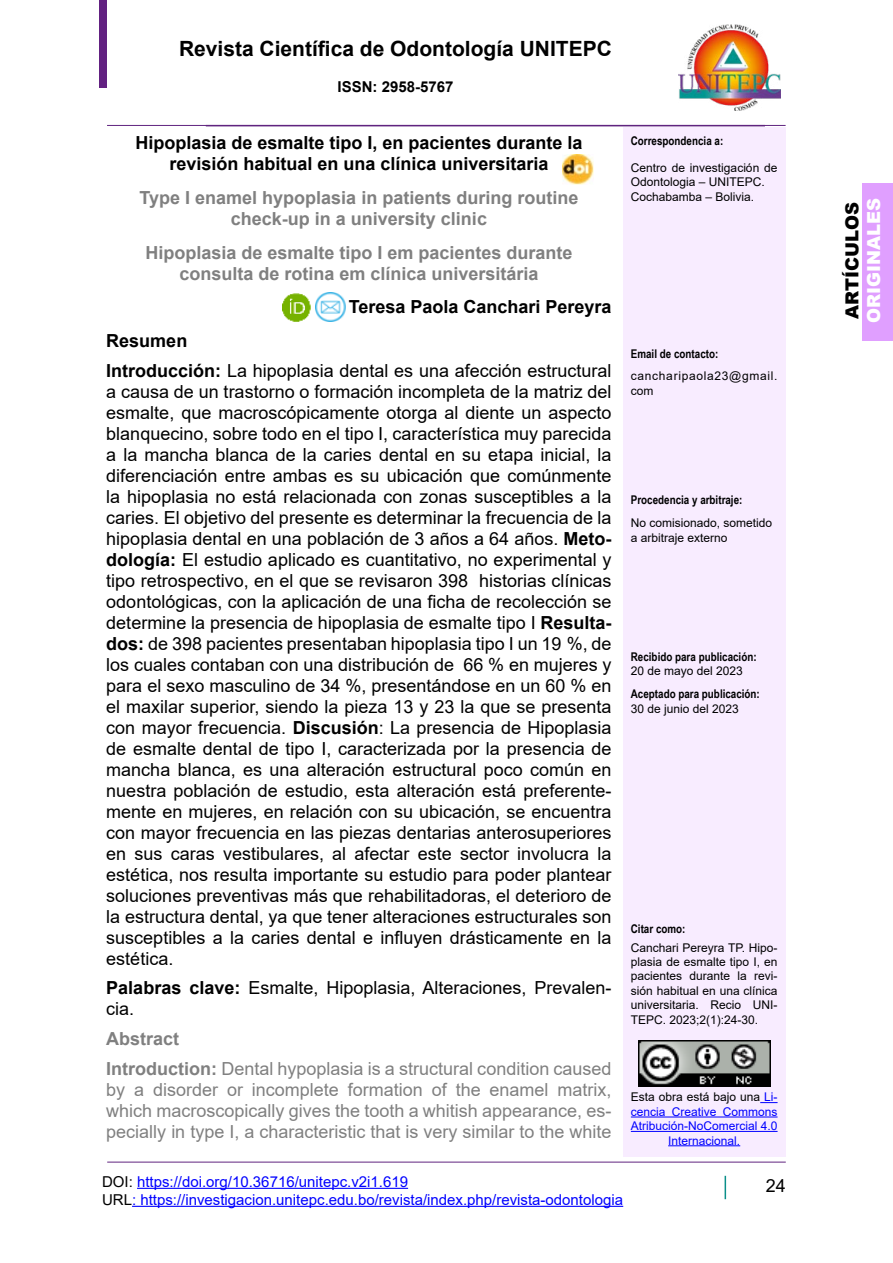
<style>
.page{position:relative;width:893px;height:1263px;background:#fff}
.page>*{position:absolute;margin:0;border:0;box-sizing:border-box;transform-origin:0 0}
.t1{font:700 21px "Arial";color:#000}
.t2{font:18px/21px "Arial";color:#000}
.t3{font:18px/21px "Arial";color:#808080}
.t4{font:700 18px/21px "Arial";color:#808080;text-align:center}
.t5{font:700 18px/21px "Arial";color:#000;text-align:center}
.t6{font:900 18px "Arial";color:#fff}
.t7{font:900 18px "Arial";color:#000}
.t8{font:15px/18px "Arial";color:#00f}
.t9{font:700 15px "Arial";color:#000}
.t10{font:12px/14.4px "Arial";color:#000}
.t11{font:700 12px "Arial Narrow";color:#000}
.t12{font:12px/14.4px "Arial";color:#00f;text-align:center}
.t13{font:12px/14.4px "Arial";letter-spacing:.055em;color:#000}
.s1{font-weight:700}
.s2{color:#000}
</style>
<div class="page">
<div style="left:863px;top:183px;width:30px;height:157px;background:#e09fff"></div>
<div style="left:100px;top:0;width:7px;height:88px;background:#622181"></div>
<img style="left:679px;top:25px;width:101px;height:86px">
<hr style="left:107px;top:125px;width:679px;height:1px;background:#60247f">
<hr style="left:107px;top:1162px;width:679px;height:1px;background:#60247f">
<hr style="left:137px;top:1188px;width:271px;height:1px;background:#00f">
<hr style="left:132px;top:1206px;width:491px;height:1px;background:#00f">
<svg style="left:725px;top:1176px;width:1px;height:23px"></svg>
<div style="left:623px;top:128px;width:163px;height:1029px;background:#f8ecff"></div>
<svg style="left:760px;top:1102px;width:18px;height:1px"></svg>
<hr style="left:631px;top:1116px;width:147px;height:1px;background:#00f">
<hr style="left:631px;top:1131px;width:147px;height:1px;background:#00f">
<hr style="left:668px;top:1145px;width:72px;height:1px;background:#00f">
<img style="left:638px;top:1040px;width:132px;height:47px">
<img style="left:563px;top:154px;width:30px;height:30px">
<img style="left:282px;top:293px;width:29px;height:29px">
<img style="left:316px;top:292px;width:30px;height:30px">
<p class="t1" style="left:179px;top:34px;width:434px">Revista Científica de Odontología UNITEPC</p>
<p class="t9" style="left:337px;top:76px;width:117px">ISSN: 2958-5767</p>
<p class="t5" style="left:135px;top:133px;width:449px">Hipoplasia de esmalte tipo I, en pacientes durante la revisión habitual en una clínica universitaria</p>
<p class="t4" style="left:140px;top:187px;width:440px">Type I enamel hypoplasia in patients during routine check-up in a university clinic</p>
<p class="t4" style="left:145px;top:242px;width:429px">Hipoplasia de esmalte tipo I em pacientes durante consulta de rotina em clínica universitária</p>
<p class="t5" style="left:349px;top:297px;width:264px">Teresa Paola Canchari Pereyra</p>
<p class="t2" style="left:106px;top:326px;width:507px;line-height:29.5px"><span class="s1">Resumen<br>Introducción:</span> La hipoplasia dental es una afección estructural</p>
<p class="t2" style="left:106px;top:381px;width:507px;text-align:justify">a causa de un trastorno o formación incompleta de la matriz del esmalte, que macroscópicamente otorga al diente un aspecto blanquecino, sobre todo en el tipo I, característica muy parecida a la mancha blanca de la caries dental en su etapa inicial, la diferenciación entre ambas es su ubicación que comúnmente la hipoplasia no está relacionada con zonas susceptibles a la caries. El objetivo del presente es determinar la frecuencia de la hipoplasia dental en una población de 3 años a 64 años. <span class="s1">Meto&shy;dología:</span> El estudio aplicado es cuantitativo, no experimental y tipo retrospectivo, en el que se revisaron 398 historias clínicas odontológicas, con la aplicación de una ficha de recolección se determine la presencia de hipoplasia de esmalte tipo I <span class="s1">Resulta&shy;dos:</span> de 398 pacientes presentaban hipoplasia tipo I un 19 %, de los cuales contaban con una distribución de 66 % en mujeres y para el sexo masculino de 34 %, presentándose en un 60 % en el maxilar superior, siendo la pieza 13 y 23 la que se presenta con mayor frecuencia. <span class="s1">Discusión</span>: La presencia de Hipoplasia de esmalte dental de tipo I, caracterizada por la presencia de mancha blanca, es una alteración estructural poco común en nuestra población de estudio, esta alteración está preferente&shy;mente en mujeres, en relación con su ubicación, se encuentra con mayor frecuencia en las piezas dentarias anterosuperiores en sus caras vestibulares, al afectar este sector involucra la estética, nos resulta importante su estudio para poder plantear soluciones preventivas más que rehabilitadoras, el deterioro de la estructura dental, ya que tener alteraciones estructurales son susceptibles a la caries dental e influyen drásticamente en la estética.</p>
<p class="t2" style="left:106px;top:977px;width:507px"><span class="s1">Palabras clave:</span> Esmalte, Hipoplasia, Alteraciones, Prevalen&shy;cia.</p>
<p class="t3" style="left:106px;top:1024px;width:507px;line-height:29.5px"><span class="s1">Abstract<br>Introduction:</span> Dental hypoplasia is a structural condition caused</p>
<p class="t3" style="left:106px;top:1078px;width:507px;text-align:justify">by a disorder or incomplete formation of the enamel matrix, which macroscopically gives the tooth a whitish appearance, es&shy;pecially in type I, a characteristic that is very similar to the white</p>
<p class="t11" style="left:631px;top:131px;width:94px">Correspondencia a:</p>
<p class="t10" style="left:631px;top:160px;width:148px">Centro de investigación de<br>Odontologia – UNITEPC.<br>Cochabamba – Bolivia.</p>
<p class="t11" style="left:631px;top:344px;width:89px">Email de contacto:</p>
<p class="t13" style="left:631px;top:369px;width:148px">cancharipaola23@gmail. com</p>
<p class="t11" style="left:631px;top:491px;width:113px">Procedencia y arbitraje:</p>
<p class="t10" style="left:631px;top:516px;width:143px">No comisionado, sometido a arbitraje externo</p>
<p class="t11" style="left:631px;top:648px;width:127px">Recibido para publicación:</p>
<p class="t10" style="left:631px;top:664px;width:114px">20 de mayo del 2023</p>
<p class="t11" style="left:631px;top:685px;width:131px">Aceptado para publicación:</p>
<p class="t10" style="left:631px;top:701px;width:110px">30 de junio del 2023</p>
<p class="t11" style="left:631px;top:920px;width:56px">Citar como:</p>
<p class="t10" style="left:631px;top:940px;width:148px;text-align:justify">Canchari Pereyra TP. Hipo&shy;plasia de esmalte tipo I, en pacientes durante la revi&shy;sión habitual en una clínica universitaria. Recio UNI-TEPC. 2023;2(1):24-30.</p>
<p class="t12" style="left:631px;top:1090px;width:148px"><span class="s2">Esta obra está bajo una</span> Li&shy;cencia Creative Commons<br>Atribución-NoComercial 4.0<br>Internacional.</p>
<p class="t8" style="left:102px;top:1172px;width:523px"><span class="s2">DOI:</span> https://doi.org/10.36716/unitepc.v2i1.619<br><span class="s2">URL</span>: https://investigacion.unitepc.edu.bo/revista/index.php/revista-odontologia</p>
<p class="t2" style="left:766px;top:1175px;width:22px">24</p>
<p class="t7" style="left:839px;top:319px;width:118px;rotate:-90deg">ARTÍCULOS</p>
<p class="t6" style="left:861px;top:323px;width:126px;rotate:-90deg">ORIGINALES</p>
</div>
